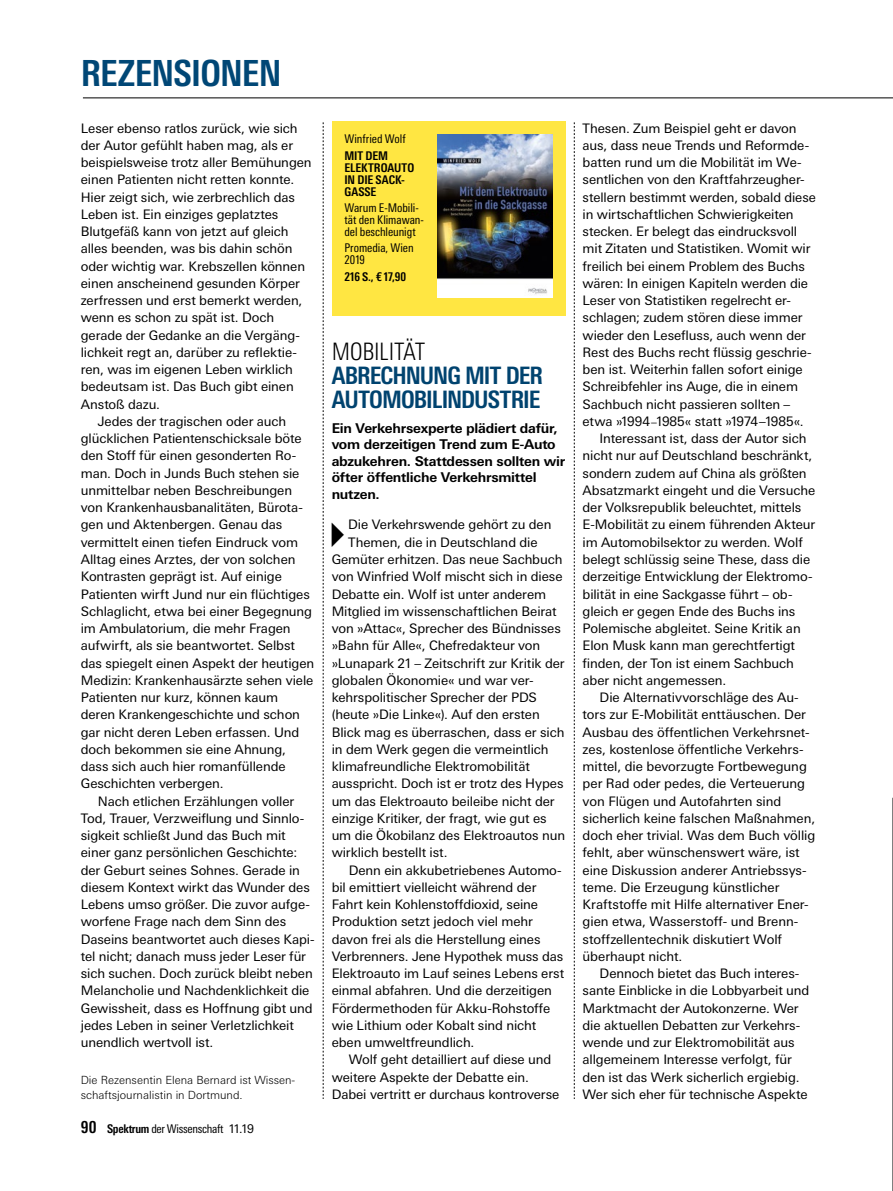
<style>
.page{position:relative;width:893px;height:1191px;background:#fff}
.page>*{position:absolute;margin:0;border:0;box-sizing:border-box;transform-origin:0 0}
.t1{font:700 condensed 36px "Univers Next Pro";letter-spacing:-.02em;color:#004776}
.Ueberschrift{font:700 condensed 24px/24px "Univers Next Pro";letter-spacing:-.04em;color:#00436f}
.Dachzeile{font:300 condensed 24px "Univers Next Pro";letter-spacing:-.015em;color:#000}
.Vorspann{font:700 13.5px/16.5px "Univers Next Pro";letter-spacing:-.015em;color:#000}
.Grundtext_mit_Einzug{font:13.2px/17.2px "Univers Next Pro";letter-spacing:-.005em;color:#000}
.Grundtext_Initial_Dr{font:13.2px "Univers Next Pro";letter-spacing:-.005em;color:#000}
.REZENSIONEN_Grundtex{font:condensed 12px/12px "Univers Next Pro";letter-spacing:-.01em;color:#000}
.REZENSIONEN_Titel_Bu{font:700 condensed 12px/12px "Univers Next Pro";letter-spacing:-.005em;color:#000}
.REZENSIONEN_Grundtex-2{font:700 condensed 12px "Univers Next Pro";letter-spacing:-.025em;color:#000}
.Autor_unten{font:300 11.25px/14.2px "Univers Next Pro";color:#000}
.s1{font-weight:700;font-size:16.5px}
.s2{font-weight:700}
.s3{font-stretch:normal}
.s4{font-size:11.25px}
</style>
<div class="page">
<svg style="left:323px;top:122px;width:1px;height:977px"></svg>
<svg style="left:574px;top:122px;width:1px;height:977px"></svg>
<hr style="left:83px;top:98px;width:810px;height:1px;background:#000">
<div style="left:332px;top:122px;width:234px;height:194px;background:#ffe642"></div>
<img style="left:438px;top:134px;width:115px;height:163px">
<svg style="left:892px;top:798px;width:1px;height:393px"></svg>
<h1 class="t1" style="left:81px;top:52px;width:202px">REZENSIONEN</h1>
<p class="Grundtext_mit_Einzug" style="left:81px;top:119px;width:232px">Leser ebenso ratlos zurück, wie sich der Autor gefühlt haben mag, als er beispielsweise trotz aller Bemühungen einen Patienten nicht retten konnte.<br>Hier zeigt sich, wie zerbrechlich das Leben ist. Ein einziges geplatztes Blutgefäß kann von jetzt auf gleich alles beenden, was bis dahin schön oder wichtig war. Krebszellen können einen anscheinend gesunden Körper zerfressen und erst bemerkt werden, wenn es schon zu spät ist. Doch gerade der Gedanke an die Vergäng&shy;lichkeit regt an, darüber zu reflektie&shy;ren, was im eigenen Leben wirklich bedeutsam ist. Das Buch gibt einen Anstoß dazu.</p>
<p class="Grundtext_mit_Einzug" style="left:81px;top:412px;width:235px;text-indent:17px">Jedes der tragischen oder auch glücklichen Patientenschicksale böte den Stoff für einen gesonderten Ro&shy;man. Doch in Junds Buch stehen sie unmittelbar neben Beschreibungen von Krankenhausbanalitäten, Bürota&shy;gen und Aktenbergen. Genau das vermittelt einen tiefen Eindruck vom Alltag eines Arztes, der von solchen Kontrasten geprägt ist. Auf einige Patienten wirft Jund nur ein flüchtiges Schlaglicht, etwa bei einer Begegnung im Ambulatorium, die mehr Fragen aufwirft, als sie beantwortet. Selbst das spiegelt einen Aspekt der heutigen Medizin: Krankenhausärzte sehen viele Patienten nur kurz, können kaum deren Krankengeschichte und schon gar nicht deren Leben erfassen. Und doch bekommen sie eine Ahnung, dass sich auch hier romanfüllende Geschichten verbergen.</p>
<p class="Grundtext_mit_Einzug" style="left:81px;top:792px;width:235px;text-indent:17px">Nach etlichen Erzählungen voller Tod, Trauer, Verzweiflung und Sinnlo&shy;sigkeit schließt Jund das Buch mit einer ganz persönlichen Geschichte: der Geburt seines Sohnes. Gerade in diesem Kontext wirkt das Wunder des Lebens umso größer. Die zuvor aufge&shy;worfene Frage nach dem Sinn des Daseins beantwortet auch dieses Kapi&shy;tel nicht; danach muss jeder Leser für sich suchen. Doch zurück bleibt neben Melancholie und Nachdenklichkeit die Gewissheit, dass es Hoffnung gibt und jedes Leben in seiner Verletzlichkeit unendlich wertvoll ist.</p>
<p class="Autor_unten" style="left:81px;top:1073px;width:216px">Die Rezensentin Elena Bernard ist Wissen&shy;schaftsjournalistin in Dortmund.</p>
<p class="REZENSIONEN_Grundtex" style="left:81px;top:1123px;width:175px"><span class="s1">90</span> <span class="s2">Spektrum</span> der Wissenschaft <span class="s3">11.19</span></p>
<p class="REZENSIONEN_Grundtex" style="left:344px;top:133px;width:63px">Winfried Wolf</p>
<p class="REZENSIONEN_Titel_Bu" style="left:344px;top:149px;width:71px">MIT DEM<br>ELEKTROAUTO<br>IN DIE SACK-<br>GASSE</p>
<p class="REZENSIONEN_Grundtex" style="left:344px;top:202px;width:81px">Warum E-Mobili&shy;tät den Klimawan&shy;del beschleunigt</p>
<p class="REZENSIONEN_Grundtex" style="left:344px;top:242px;width:71px">Promedia, Wien<br>2019</p>
<p class="REZENSIONEN_Grundtex-2" style="left:344px;top:269px;width:63px">216 S., € 17,90</p>
<p class="Dachzeile" style="left:332px;top:337px;width:95px">MOBILITÄT</p>
<p class="Ueberschrift" style="left:332px;top:363px;width:213px">ABRECHNUNG MIT DER<br>AUTOMOBILINDUSTRIE</p>
<p class="Vorspann" style="left:332px;top:419px;width:235px">Ein Verkehrsexperte plädiert dafür, vom derzeitigen Trend zum E-Auto abzukehren. Stattdessen sollten wir öfter öffentliche Verkehrsmittel nutzen.</p>
<p class="Grundtext_Initial_Dr" style="left:317px;top:517px;width:236px">✔Die Verkehrswende gehört zu den</p>
<p class="Grundtext_Initial_Dr" style="left:348px;top:534px;width:191px">Themen, die in Deutschland die</p>
<p class="Grundtext_Initial_Dr" style="left:332px;top:552px;width:232px">Gemüter erhitzen. Das neue Sachbuch</p>
<p class="Grundtext_Initial_Dr" style="left:332px;top:569px;width:232px">von Winfried Wolf mischt sich in diese</p>
<p class="Grundtext_Initial_Dr" style="left:332px;top:586px;width:216px">Debatte ein. Wolf ist unter anderem</p>
<p class="Grundtext_Initial_Dr" style="left:332px;top:603px;width:227px">Mitglied im wissenschaftlichen Beirat</p>
<p class="Grundtext_Initial_Dr" style="left:332px;top:621px;width:231px">von »Attac«, Sprecher des Bündnisses</p>
<p class="Grundtext_Initial_Dr" style="left:332px;top:638px;width:210px">»Bahn für Alle«, Chefredakteur von</p>
<p class="Grundtext_Initial_Dr" style="left:332px;top:655px;width:234px">»Lunapark 21 – Zeitschrift zur Kritik der</p>
<p class="Grundtext_Initial_Dr" style="left:332px;top:672px;width:203px">globalen Ökonomie« und war ver-</p>
<p class="Grundtext_Initial_Dr" style="left:332px;top:690px;width:207px">kehrspolitischer Sprecher der PDS</p>
<p class="Grundtext_Initial_Dr" style="left:332px;top:707px;width:210px">(heute »Die Linke«). Auf den ersten</p>
<p class="Grundtext_Initial_Dr" style="left:332px;top:724px;width:234px">Blick mag es überraschen, dass er sich</p>
<p class="Grundtext_Initial_Dr" style="left:332px;top:741px;width:218px">in dem Werk gegen die vermeintlich</p>
<p class="Grundtext_Initial_Dr" style="left:332px;top:759px;width:200px">klimafreundliche Elektromobilität</p>
<p class="Grundtext_Initial_Dr" style="left:332px;top:776px;width:233px">ausspricht. Doch ist er trotz des Hypes</p>
<p class="Grundtext_Initial_Dr" style="left:332px;top:793px;width:225px">um das Elektroauto beileibe nicht der</p>
<p class="Grundtext_Initial_Dr" style="left:332px;top:810px;width:216px">einzige Kritiker, der fragt, wie gut es</p>
<p class="Grundtext_Initial_Dr" style="left:332px;top:828px;width:235px">um die Ökobilanz des Elektroautos nun</p>
<p class="Grundtext_Initial_Dr" style="left:332px;top:845px;width:117px">wirklich bestellt ist.</p>
<p class="Grundtext_mit_Einzug" style="left:332px;top:861px;width:234px;text-indent:17px">Denn ein akkubetriebenes Automo&shy;bil emittiert vielleicht während der Fahrt kein Kohlenstoffdioxid, seine Produktion setzt jedoch viel mehr davon frei als die Herstellung eines Verbrenners. Jene Hypothek muss das Elektroauto im Lauf seines Lebens erst einmal abfahren. Und die derzeitigen Fördermethoden für Akku-Rohstoffe wie Lithium oder Kobalt sind nicht eben umweltfreundlich.</p>
<p class="Grundtext_mit_Einzug" style="left:332px;top:1051px;width:229px;text-indent:17px">Wolf geht detailliert auf diese und weitere Aspekte der Debatte ein.<br>Dabei vertritt er durchaus kontroverse</p>
<p class="Grundtext_mit_Einzug" style="left:583px;top:119px;width:235px">Thesen. Zum Beispiel geht er davon aus, dass neue Trends und Reformde&shy;batten rund um die Mobilität im We&shy;sentlichen von den Kraftfahrzeugher&shy;stellern bestimmt werden, sobald diese in wirtschaftlichen Schwierigkeiten stecken. Er belegt das eindrucksvoll mit Zitaten und Statistiken. Womit wir freilich bei einem Problem des Buchs wären: In einigen Kapiteln werden die Leser von Statistiken regelrecht er&shy;schlagen; zudem stören diese immer wieder den Lesefluss, auch wenn der Rest des Buchs recht flüssig geschrie&shy;ben ist. Weiterhin fallen sofort einige Schreibfehler ins Auge, die in einem Sachbuch nicht passieren sollten – etwa »1994<span class="s4">–</span>1985« statt »1974–1985«.</p>
<p class="Grundtext_mit_Einzug" style="left:583px;top:430px;width:234px;text-indent:17px">Interessant ist, dass der Autor sich nicht nur auf Deutschland beschränkt, sondern zudem auf China als größten Absatzmarkt eingeht und die Versuche der Volksrepublik beleuchtet, mittels E-Mobilität zu einem führenden Akteur im Automobilsektor zu werden. Wolf belegt schlüssig seine These, dass die derzeitige Entwicklung der Elektromo&shy;bilität in eine Sackgasse führt – ob&shy;gleich er gegen Ende des Buchs ins Polemische abgleitet. Seine Kritik an Elon Musk kann man gerechtfertigt finden, der Ton ist einem Sachbuch aber nicht angemessen.</p>
<p class="Grundtext_mit_Einzug" style="left:583px;top:688px;width:234px;text-indent:17px">Die Alternativvorschläge des Au&shy;tors zur E-Mobilität enttäuschen. Der Ausbau des öffentlichen Verkehrsnet&shy;zes, kostenlose öffentliche Verkehrs&shy;mittel, die bevorzugte Fortbewegung per Rad oder pedes, die Verteuerung von Flügen und Autofahrten sind sicherlich keine falschen Maßnahmen, doch eher trivial. Was dem Buch völlig fehlt, aber wünschenswert wäre, ist eine Diskussion anderer Antriebssys&shy;teme. Die Erzeugung künstlicher Kraftstoffe mit Hilfe alternativer Ener&shy;gien etwa, Wasserstoff- und Brenn&shy;stoffzellentechnik diskutiert Wolf überhaupt nicht.</p>
<p class="Grundtext_mit_Einzug" style="left:583px;top:964px;width:228px;text-indent:17px">Dennoch bietet das Buch interes&shy;sante Einblicke in die Lobbyarbeit und Marktmacht der Autokonzerne. Wer die aktuellen Debatten zur Verkehrs&shy;wende und zur Elektromobilität aus allgemeinem Interesse verfolgt, für den ist das Werk sicherlich ergiebig.<br>Wer sich eher für technische Aspekte</p>
</div>
